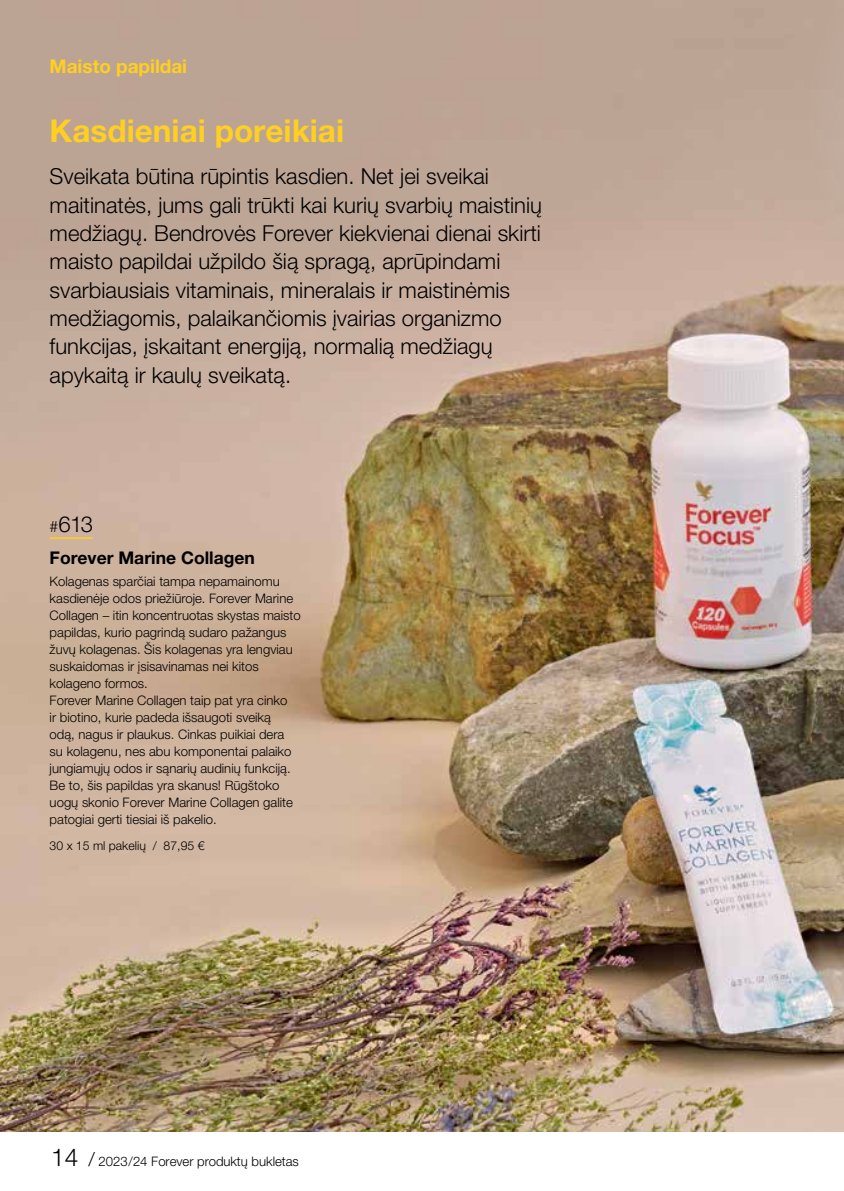
<style>
.page{position:relative;width:844px;height:1191px;background:#fff}
.page>*{position:absolute;margin:0;border:0;box-sizing:border-box;transform-origin:0 0}
.t1{font:700 31.5px "Helvetica Neue LT Pro";color:#ffcf21}
.t2{font:300 22.05px/28.3px "Helvetica Neue LT Pro";color:#000}
.t3{font:700 18.9px "Helvetica Neue LT Pro";color:#ffcf21}
.t4{font:700 17.5px "Helvetica Neue LT Pro";color:#000}
.t5{font:300 13.12px/17px "Helvetica Neue LT Pro";color:#000}
.t6{font:300 12.25px "Helvetica Neue LT Pro";color:#000}
.s1{font-size:15.75px}
.s2{font-size:24.5px}
.s3{font-size:19.25px}
</style>
<div class="page">
<img style="left:0;top:0;width:843px;height:1131px">
<hr style="left:50px;top:537px;width:43px;height:2px;background:#ffcf21">
<svg style="left:802px;top:0;width:41px;height:337px;background:#c2aa98"></svg>
<h3 class="t3" style="left:50px;top:55px;width:139px">Maisto papildai</h3>
<h1 class="t1" style="left:50px;top:111px;width:296px">Kasdieniai poreikiai</h1>
<p class="t2" style="left:50px;top:162px;width:494px">Sveikata būtina rūpintis kasdien. Net jei sveikai maitinatės, jums gali trūkti kai kurių svarbių maistinių medžiagų. Bendrovės Forever kiekvienai dienai skirti maisto papildai užpildo šią spragą, aprūpindami svarbiausiais vitaminais, mineralais ir maistinėmis medžiagomis, palaikančiomis įvairias organizmo funkcijas, įskaitant energiją, normalią medžiagų apykaitą ir kaulų sveikatą.</p>
<h2 class="t2" style="left:50px;top:509px;width:45px"><span class="s1">#</span>613</h2>
<h3 class="t4" style="left:50px;top:547px;width:207px">Forever Marine Collagen</h3>
<p class="t5" style="left:50px;top:572px;width:252px">Kolagenas sparčiai tampa nepamainomu kasdienėje odos priežiūroje. Forever Marine Collagen – itin koncentruotas skystas maisto papildas, kurio pagrindą sudaro pažangus žuvų kolagenas. Šis kolagenas yra lengviau suskaidomas ir įsisavinamas nei kitos kolageno formos.<br>Forever Marine Collagen taip pat yra cinko<br>ir biotino, kurie padeda išsaugoti sveiką<br>odą, nagus ir plaukus. Cinkas puikiai dera su kolagenu, nes abu komponentai palaiko jungiamųjų odos ir sąnarių audinių funkciją.<br>Be to, šis papildas yra skanus! Rūgštoko uogų skonio Forever Marine Collagen galite patogiai gerti tiesiai iš pakelio.</p>
<p class="t6" style="left:50px;top:837px;width:156px">30 x 15 ml pakelių / 87,95 €</p>
<p class="t5" style="left:51px;top:1152px;width:249px"><span class="s2">14</span> <span class="s3">/</span> 2023/24 Forever produktų bukletas</p>
</div>
